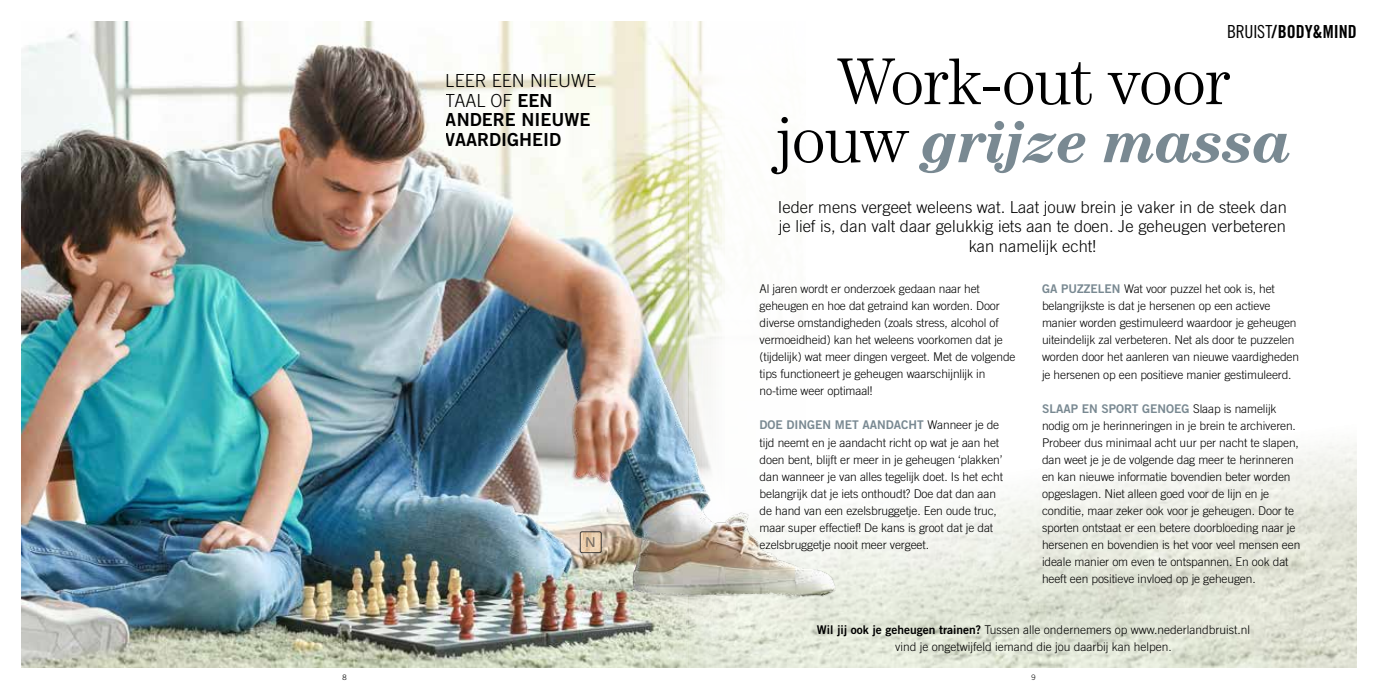
<style>
.page{position:relative;width:1378px;height:689px;background:#fff}
.page>*{position:absolute;margin:0;border:0;box-sizing:border-box;transform-origin:0 0}
.t1{font:300 66.3px "Century Std";letter-spacing:-.02em;color:#000}
.t2{font:italic 700 60px "Century Std";letter-spacing:-.02em;color:#798992}
.t3{font:18px/19.5px "Trade Gothic LT Std Bd 2";color:#000}
.t4{font:300 18px/19.5px "Trade Gothic LT Std";color:#000}
.t5{font:18px "Trade Gothic LT Std Bd Cn 20";color:#000}
.t6{font:300 16.5px/19.5px "Trade Gothic LT Std";color:#000;text-align:center}
.t7{font:300 12px/17px "Trade Gothic LT Std";letter-spacing:-.01em;color:#000}
.t8{font:12px "Trade Gothic LT Std Bd 2";color:#798992}
.t9{font:300 7.5px "Trade Gothic LT Std";color:#000}
.s1{font-family:"Trade Gothic LT Std Bd 2";font-weight:400}
.s2{font-family:"Trade Gothic LT Std Cn 18"}
.s3{font-weight:300;font-style:normal;font-size:66.3px;color:#000}
.s4{font-family:"Trade Gothic LT Std Bd 2";font-weight:400;color:#798992}
.s5{font-family:"Trade Gothic LT Std";font-weight:300;color:#000}
</style>
<div class="page">
<img style="left:862px;top:443px;width:494px;height:225px">
<img style="left:21px;top:21px;width:704px;height:647px">
<img style="left:496px;top:378px;width:366px;height:290px">
<svg style="left:580px;top:532px;width:22px;height:21px"></svg>
<div style="left:580px;top:531px;width:21px;height:22px;border:1px solid #000;border-radius:2px"></div>
<h3 class="t4" style="left:446px;top:71px;width:152px">LEER EEN NIEUWE<br>TAAL OF <span class="s1">EEN</span></h3>
<h3 class="t3" style="left:446px;top:110px;width:146px">ANDERE NIEUWE<br>VAARDIGHEID</h3>
<h3 class="t5" style="left:1227px;top:21px;width:131px"><span class="s2">BRUIST</span>/BODY&amp;MIND</h3>
<h1 class="t1" style="left:837px;top:43px;width:395px">Work-out voor</h1>
<h2 class="t2" style="left:775px;top:107px;width:518px"><span class="s3">jouw</span> grijze massa</h2>
<h3 class="t6" style="left:778px;top:197px;width:510px">Ieder mens vergeet weleens wat. Laat jouw brein je vaker in de steek dan je lief is, dan valt daar gelukkig iets aan te doen. Je geheugen verbeteren kan namelijk echt!</h3>
<p class="t7" style="left:1042px;top:280px;width:259px"><span class="s4">GA PUZZELEN</span> Wat voor puzzel het ook is, het belangrijkste is dat je hersenen op een actieve manier worden gestimuleerd waardoor je geheugen uiteindelijk zal verbeteren. Net als door te puzzelen worden door het aanleren van nieuwe vaardigheden je hersenen op een positieve manier gestimuleerd.</p>
<p class="t8" style="left:1042px;top:401px;width:236px">SLAAP EN SPORT GENOEG <span class="s5">Slaap is namelijk</span></p>
<p class="t7" style="left:1042px;top:417px;width:260px">nodig om je herinneringen in je brein te archiveren.<br>Probeer dus minimaal acht uur per nacht te slapen, dan weet je je de volgende dag meer te herinneren en kan nieuwe informatie bovendien beter worden opgeslagen. Niet alleen goed voor de lijn en je conditie, maar zeker ook voor je geheugen. Door te sporten ontstaat er een betere doorbloeding naar je hersenen en bovendien is het voor veel mensen een ideale manier om even te ontspannen. En ook dat heeft een positieve invloed op je geheugen.</p>
<p class="t7" style="left:759px;top:280px;width:257px">Al jaren wordt er onderzoek gedaan naar het geheugen en hoe dat getraind kan worden. Door diverse omstandigheden (zoals stress, alcohol of vermoeidheid) kan het weleens voorkomen dat je (tijdelijk) wat meer dingen vergeet. Met de volgende tips functioneert je geheugen waarschijnlijk in no-time weer optimaal!</p>
<p class="t8" style="left:759px;top:418px;width:241px">DOE DINGEN MET AANDACHT <span class="s5">Wanneer je de</span></p>
<p class="t7" style="left:759px;top:433px;width:245px">tijd neemt en je aandacht richt op wat je aan het doen bent, blijft er meer in je geheugen ‘plakken’ dan wanneer je van alles tegelijk doet. Is het echt belangrijk dat je iets onthoudt? Doe dat dan aan de hand van een ezelsbruggetje. Een oude truc, maar super effectief! De kans is groot dat je dat ezelsbruggetje nooit meer vergeet.</p>
<p class="t7" style="left:817px;top:621px;width:435px;text-align:center"><span class="s1">Wil jij ook je geheugen trainen?</span> Tussen alle ondernemers op www.nederlandbruist.nl vind je ongetwijfeld iemand die jou daarbij kan helpen.</p>
<p class="t9" style="left:342px;top:672px;width:6px">8</p>
<p class="t9" style="left:1031px;top:672px;width:6px">9</p>
</div>
